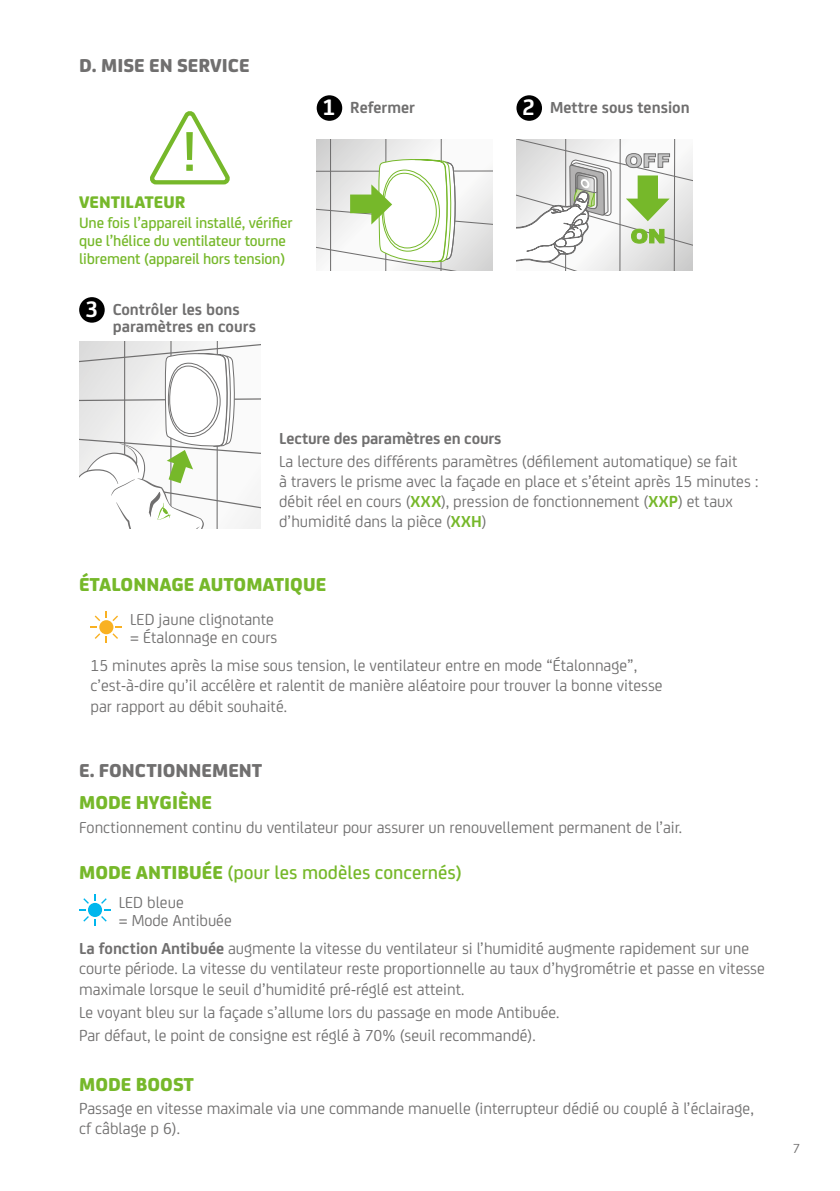
<style>
.page{position:relative;width:840px;height:1191px;background:#fff}
.page>*{position:absolute;margin:0;border:0;box-sizing:border-box;transform-origin:0 0}
.t1{font:55.4px "Frutiger";color:#76b82a;scale:1.04 1}
.t2{font:800 20px "FS Joey";color:#76b82a}
.t3{font:500 20px "FS Joey";color:#76b82a}
.t4{font:800 20px "FS Joey";color:#706f6f}
.t5{font:800 18px "FS Joey";color:#76b82a}
.t6{font:17px/20.4px "FS Joey";color:#706f6f}
.t7{font:700 17px/17px "FS Joey";color:#706f6f}
.t8{font:500 16px/18px "FS Joey";letter-spacing:-.01em;color:#76b82a}
.t9{font:14px "FS Joey";color:#706f6f}
.s1{font-size:24px;color:#fff}
.s2{font-weight:700;color:#76b82a}
.s3{font-weight:800}
.s4{font-weight:700}
</style>
<div class="page">
<hr style="left:124px;top:341px;width:1px;height:187px;background:#706f6f">
<hr style="left:170px;top:341px;width:1px;height:187px;background:#706f6f">
<hr style="left:216px;top:341px;width:2px;height:187px;background:#706f6f">
<svg style="left:79px;top:343px;width:182px;height:185px"></svg>
<div style="left:79px;top:297px;width:26px;height:26px;background:#000;border-radius:50%"></div>
<div style="left:316px;top:140px;width:176px;height:130px;background:linear-gradient(to right,#d2d2d2,#fff)"></div>
<hr style="left:440px;top:140px;width:1px;height:130px;background:#706f6f">
<hr style="left:385px;top:140px;width:1px;height:130px;background:#706f6f">
<hr style="left:330px;top:140px;width:1px;height:130px;background:#706f6f">
<svg style="left:316px;top:157px;width:176px;height:113px"></svg>
<div style="left:316px;top:95px;width:26px;height:26px;background:#000;border-radius:50%"></div>
<svg style="left:516px;top:140px;width:176px;height:130px"></svg>
<div style="left:516px;top:95px;width:25px;height:26px;background:#000;border-radius:50%"></div>
<svg style="left:150px;top:111px;width:80px;height:74px"></svg>
<div style="left:99px;top:620px;width:14px;height:14px;background:#f9b122;border-radius:50%"></div>
<svg style="left:106px;top:611px;width:16px;height:32px"></svg>
<svg style="left:90px;top:615px;width:10px;height:24px"></svg>
<div style="left:88px;top:903px;width:14px;height:14px;background:#00b6ed;border-radius:50%"></div>
<svg style="left:83px;top:916px;width:24px;height:9px"></svg>
<svg style="left:79px;top:894px;width:32px;height:16px"></svg>
<p class="t4" style="left:79px;top:49px;width:172px">D. MISE EN SERVICE</p>
<h1 class="t1" style="left:178px;top:119px;width:23px">!</h1>
<p class="t5" style="left:79px;top:187px;width:108px">VENTILATEUR</p>
<p class="t8" style="left:79px;top:213px;width:215px">Une fois l’appareil installé, vérifier que l’hélice du ventilateur tourne librement (appareil hors tension)</p>
<p class="t7" style="left:113px;top:299px;width:145px;text-indent:-28px"><span class="s1">3</span> Contrôler les bons paramètres en cours</p>
<p class="t7" style="left:322px;top:97px;width:94px"><span class="s1">1</span> Refermer</p>
<p class="t7" style="left:522px;top:97px;width:169px"><span class="s1">2</span> Mettre sous tension</p>
<p class="t7" style="left:279px;top:429px;width:224px">Lecture des paramètres en cours</p>
<p class="t6" style="left:279px;top:450px;width:481px">La lecture des différents paramètres (défilement automatique) se fait<br>à travers le prisme avec la façade en place et s’éteint après 15 minutes : débit réel en cours (<span class="s2">XXX</span>), pression de fonctionnement (<span class="s2">XXP</span>) et taux d’humidité dans la pièce (<span class="s2">XXH</span>)</p>
<p class="t2" style="left:79px;top:568px;width:248px">ÉTALONNAGE AUTOMATIQUE</p>
<p class="t6" style="left:130px;top:610px;width:148px;line-height:18px">LED jaune clignotante = Étalonnage en cours</p>
<p class="t6" style="left:90px;top:654px;width:573px">15 minutes après la mise sous tension, le ventilateur entre en mode “Étalonnage”, c’est-à-dire qu’il accélère et ralentit de manière aléatoire pour trouver la bonne vitesse par rapport au débit souhaité.</p>
<p class="t4" style="left:79px;top:755px;width:184px">E. FONCTIONNEMENT</p>
<p class="t2" style="left:79px;top:787px;width:134px">MODE HYGIÈNE</p>
<p class="t6" style="left:79px;top:816px;width:604px">Fonctionnement continu du ventilateur pour assurer un renouvellement permanent de l’air.</p>
<p class="t3" style="left:79px;top:858px;width:384px"><span class="s3">MODE ANTIBUÉE</span> (pour les modèles concernés)</p>
<p class="t6" style="left:119px;top:892px;width:114px;line-height:18px">LED bleue<br>= Mode Antibuée</p>
<p class="t6" style="left:79px;top:937px;width:686px"><span class="s4">La fonction Antibuée</span> augmente la vitesse du ventilateur si l’humidité augmente rapidement sur une courte période. La vitesse du ventilateur reste proportionnelle au taux d’hygrométrie et passe en vitesse maximale lorsque le seuil d’humidité pré-réglé est atteint.</p>
<p class="t6" style="left:79px;top:999px;width:481px;line-height:23.2px">Le voyant bleu sur la façade s’allume lors du passage en mode Antibuée.<br>Par défaut, le point de consigne est réglé à 70% (seuil recommandé).</p>
<p class="t2" style="left:79px;top:1068px;width:116px">MODE BOOST</p>
<p class="t6" style="left:79px;top:1097px;width:675px">Passage en vitesse maximale via une commande manuelle (interrupteur dédié ou couplé à l’éclairage, cf câblage p 6).</p>
<p class="t9" style="left:792px;top:1138px;width:9px">7</p>
</div>
